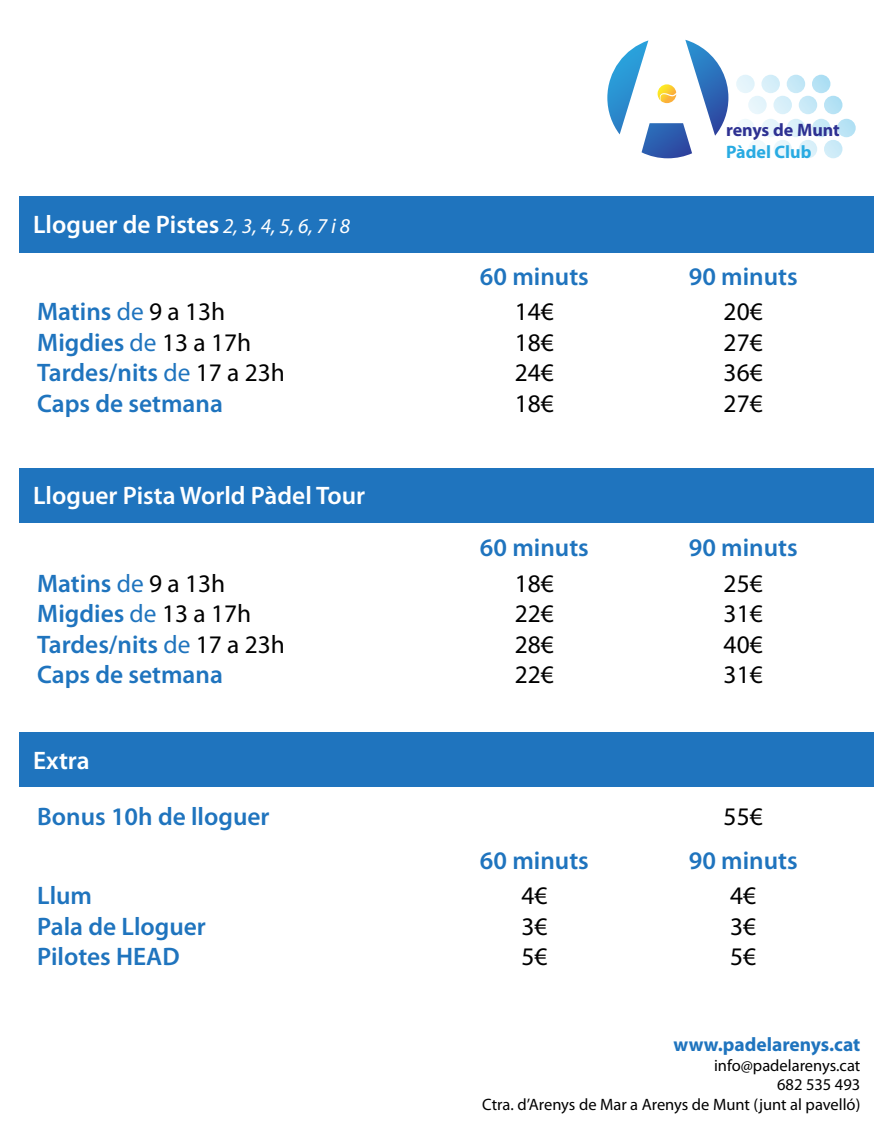
<style>
.page{position:relative;width:893px;height:1142px;background:#fff}
.page>*{position:absolute;margin:0;border:0;box-sizing:border-box;transform-origin:0 0}
.t1{font:600 25.35px/30.5px "Myriad Pro";color:#1f74be}
.t2{font:25.35px/30.5px "Myriad Pro";color:#000;text-align:justify}
.t3{font:600 25.35px "Myriad Pro";color:#fff}
.t4{font:700 19.5px "Myriad Pro";color:#1f74be}
.t5{font:700 18px "Myriad Pro";letter-spacing:-.005em;color:#2e3192}
.t6{font:700 18px "Myriad Pro";color:#29abe2}
.t7{font:16.5px/19.8px "Myriad Pro";color:#000;text-align:right}
.s1{font-weight:400;font-style:italic;font-size:21.15px}
.s2{font-weight:400}
.s3{font-weight:400;color:#000}
</style>
<div class="page">
<div style="left:19px;top:196px;width:855px;height:57px;background:#1f74be"></div>
<div style="left:19px;top:468px;width:855px;height:56px;background:#1f74be"></div>
<div style="left:19px;top:523px;width:855px;height:209px;background:#fff"></div>
<div style="left:19px;top:732px;width:855px;height:56px;background:#1f74be"></div>
<div style="left:19px;top:787px;width:855px;height:209px;background:#fff"></div>
<svg style="left:607px;top:40px;width:121px;height:118px"></svg>
<div style="left:736px;top:75px;width:19px;height:18px;background:#e4f4fb;border-radius:50%"></div>
<div style="left:761px;top:75px;width:19px;height:18px;background:#d6eff9;border-radius:50%"></div>
<div style="left:787px;top:75px;width:18px;height:18px;background:#c5e8f7;border-radius:50%"></div>
<div style="left:812px;top:75px;width:18px;height:18px;background:#b1e0f4;border-radius:50%"></div>
<div style="left:748px;top:96px;width:19px;height:18px;background:#e6f5fb;border-radius:50%"></div>
<div style="left:773px;top:96px;width:19px;height:18px;background:#d8eff9;border-radius:50%"></div>
<div style="left:799px;top:96px;width:18px;height:18px;background:#c7e9f7;border-radius:50%"></div>
<div style="left:824px;top:96px;width:18px;height:18px;background:#b5e2f4;border-radius:50%"></div>
<div style="left:736px;top:119px;width:19px;height:18px;background:#f1f9fd;border-radius:50%"></div>
<div style="left:761px;top:119px;width:19px;height:18px;background:#e8f6fb;border-radius:50%"></div>
<div style="left:787px;top:119px;width:18px;height:18px;background:#daf0fa;border-radius:50%"></div>
<div style="left:812px;top:119px;width:18px;height:18px;background:#caeaf7;border-radius:50%"></div>
<div style="left:837px;top:119px;width:19px;height:18px;background:#b8e3f5;border-radius:50%"></div>
<div style="left:748px;top:140px;width:19px;height:18px;background:#f2fafd;border-radius:50%"></div>
<div style="left:773px;top:140px;width:19px;height:18px;background:#eaf6fc;border-radius:50%"></div>
<div style="left:799px;top:140px;width:18px;height:18px;background:#ddf1fa;border-radius:50%"></div>
<div style="left:824px;top:140px;width:18px;height:18px;background:#cdebf8;border-radius:50%"></div>
<p class="t3" style="left:33px;top:208px;width:319px">Lloguer de Pistes <span class="s1">2, 3, 4, 5, 6, 7 i 8</span></p>
<p class="t5" style="left:726px;top:118px;width:115px">renys de Munt</p>
<p class="t6" style="left:726px;top:140px;width:87px">Pàdel Club</p>
<p class="t1" style="left:480px;top:260px;width:110px">60 minuts</p>
<p class="t1" style="left:689px;top:260px;width:110px">90 minuts</p>
<p class="t1" style="left:37px;top:296px;width:249px">Matins <span class="s2">de</span> <span class="s3">9 a 13h<br></span>Migdies <span class="s2">de</span> <span class="s3">13 a 17h<br></span>Tardes/nits <span class="s2">de</span> <span class="s3">17 a 23h<br></span>Caps de setmana</p>
<p class="t2" style="left:724px;top:296px;width:41px">20€ 27€ 36€ 27€</p>
<p class="t2" style="left:515px;top:296px;width:41px">14€ 18€ 24€ 18€</p>
<p class="t3" style="left:33px;top:480px;width:334px">Lloguer Pista World Pàdel Tour</p>
<p class="t1" style="left:480px;top:531px;width:110px">60 minuts</p>
<p class="t1" style="left:689px;top:531px;width:110px">90 minuts</p>
<p class="t1" style="left:37px;top:567px;width:249px">Matins <span class="s2">de</span> <span class="s3">9 a 13h<br></span>Migdies <span class="s2">de</span> <span class="s3">13 a 17h<br></span>Tardes/nits <span class="s2">de</span> <span class="s3">17 a 23h<br></span>Caps de setmana</p>
<p class="t2" style="left:724px;top:567px;width:41px">25€ 31€ 40€ 31€</p>
<p class="t2" style="left:515px;top:567px;width:41px">18€ 22€ 28€ 22€</p>
<p class="t3" style="left:33px;top:744px;width:58px">Extra</p>
<p class="t1" style="left:37px;top:800px;width:234px">Bonus 10h de lloguer</p>
<p class="t2" style="left:724px;top:800px;width:41px">55€</p>
<p class="t1" style="left:480px;top:844px;width:110px">60 minuts</p>
<p class="t1" style="left:689px;top:844px;width:110px">90 minuts</p>
<p class="t1" style="left:37px;top:880px;width:170px">Llum<br>Pala de Lloguer<br>Pilotes HEAD</p>
<p class="t2" style="left:730px;top:880px;width:28px">4€ 3€ 5€</p>
<p class="t2" style="left:521px;top:880px;width:28px">4€ 3€ 5€</p>
<p class="t4" style="left:673px;top:1031px;width:188px">www.padelarenys.cat</p>
<p class="t7" style="left:482px;top:1054px;width:380px">info@padelarenys.cat<br>682 535 493<br>Ctra. d’Arenys de Mar a Arenys de Munt (junt al pavelló)</p>
</div>
